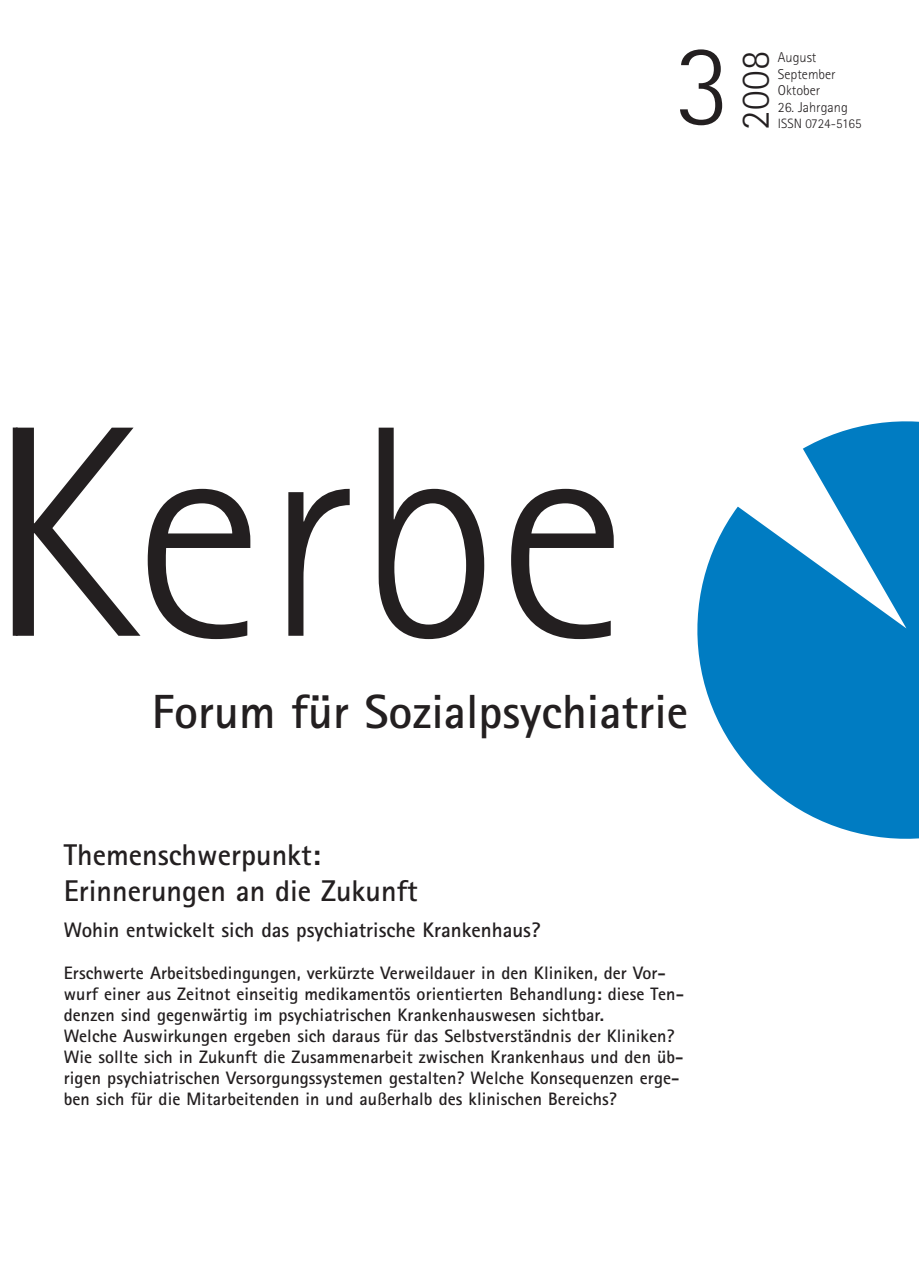
<style>
.page{position:relative;width:919px;height:1263px;background:#fff}
.page>*{position:absolute;margin:0;border:0;box-sizing:border-box;transform-origin:0 0}
.t1{font:300 301.65px "Rotis Sans Serif";color:#231f20}
.t2{font:300 115.65px "Rotis Sans Serif";color:#231f20}
.t3{font:700 48px "Rotis Sans Serif";color:#231f20}
.t4{font:300 40.5px "Rotis Sans Serif";color:#231f20}
.t5{font:700 30px "Rotis Sans Serif";color:#231f20}
.t6{font:700 21px "Rotis Sans Serif";color:#231f20}
._06_Headline_12{font:700 18px/21px "Rotis Sans Serif";letter-spacing:.005em;color:#231f20}
.t7{font:300 14.25px "Rotis Sans Serif";color:#231f20}
.t8{font:300 13.5px "Rotis Sans Serif";color:#231f20}
</style>
<div class="page">
<svg style="left:697px;top:421px;width:221px;height:418px;fill:#007cc2"></svg>
<svg style="left:726px;top:436px;width:192px;height:268px"></svg>
<div style="left:13px;top:427px;width:5px;height:209px;background:#231f20"></div>
<p class="t2" style="left:675px;top:19px;width:57px">3</p>
<p class="t4" style="left:731px;top:130px;width:81px;rotate:-90deg">2008</p>
<p class="t7" style="left:777px;top:49px;width:40px">August</p>
<p class="t7" style="left:777px;top:66px;width:59px">September</p>
<p class="t7" style="left:777px;top:82px;width:44px">Oktober</p>
<p class="t7" style="left:777px;top:99px;width:71px">26. Jahrgang</p>
<p class="t8" style="left:777px;top:116px;width:85px">ISSN 0724-5165</p>
<p class="t1" style="left:-11px;top:361px;width:638px">Kerbe</p>
<p class="t3" style="left:152px;top:681px;width:538px">Forum für Sozialpsychiatrie</p>
<p class="t5" style="left:64px;top:835px;width:258px">Themenschwerpunkt:</p>
<p class="t5" style="left:64px;top:871px;width:355px">Erinnerungen an die Zukunft</p>
<p class="t6" style="left:64px;top:916px;width:478px">Wohin entwickelt sich das psychiatrische Krankenhaus?</p>
<p class="_06_Headline_12" style="left:64px;top:962px;width:621px">Erschwerte Arbeitsbedingungen, verkürzte Verweildauer in den Kliniken, der Vor&shy;wurf einer aus Zeitnot einseitig medikamentös orientierten Behandlung: diese Ten&shy;denzen sind gegenwärtig im psychiatrischen Krankenhauswesen sichtbar.</p>
<p class="_06_Headline_12" style="left:64px;top:1025px;width:621px">Welche Auswirkungen ergeben sich daraus für das Selbstverständnis der Kliniken?<br>Wie sollte sich in Zukunft die Zusammenarbeit zwischen Krankenhaus und den üb&shy;rigen psychiatrischen Versorgungssystemen gestalten? Welche Konsequenzen erge&shy;ben sich für die Mitarbeitenden in und außerhalb des klinischen Bereichs?</p>
</div>
